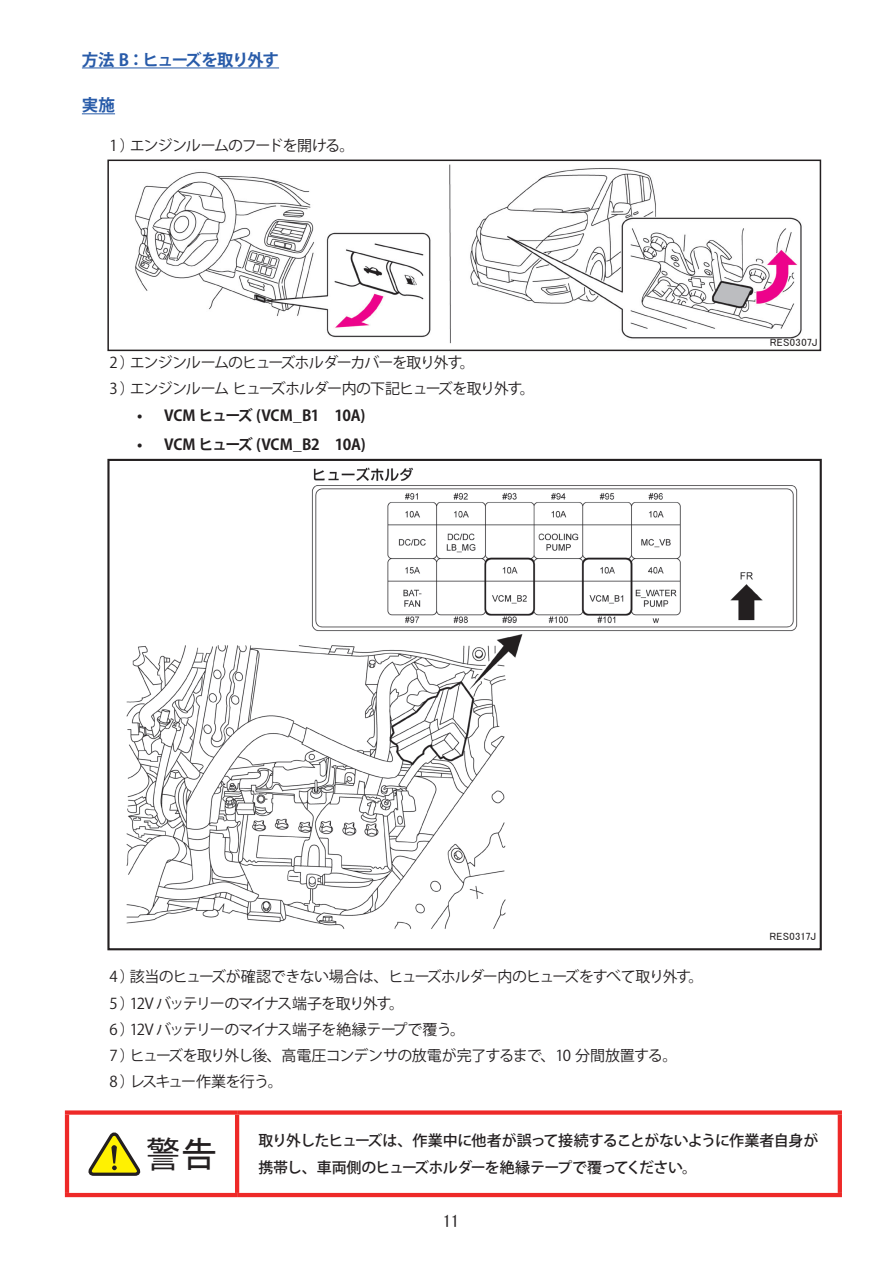
<style>
.page{position:relative;width:893px;height:1263px;background:#fff}
.page>*{position:absolute;margin:0;border:0;box-sizing:border-box;transform-origin:0 0}
.t1{font:36px "MS P Gothic";color:#231f20}
.t2{font:700 16.5px "Koz Go Pro";letter-spacing:-.08em;color:#285ba9}
.t3{font:15.75px "MS Gothic";color:#231f20}
.t4{font:15px/26.2px "Koz Go Pro";letter-spacing:-.06em;color:#231f20}
.t5{font:500 15px/26.2px "Koz Go Pro";letter-spacing:-.04em;color:#231f20}
.t6{font:700 15px "Koz Go Pro";letter-spacing:-.02em;color:#231f20}
.t7{font:10.5px "MS P Gothic";letter-spacing:.03em;color:#231f20}
</style>
<div class="page">
<hr style="left:82px;top:68px;width:197px;height:1px;background:#285ba9">
<hr style="left:82px;top:113px;width:33px;height:1px;background:#285ba9">
<div style="left:237px;top:1110px;width:605px;height:5px;background:#ee2928"></div>
<hr style="left:235px;top:1115px;width:4px;height:78px;background:#ee2928">
<hr style="left:838px;top:1115px;width:4px;height:78px;background:#ee2928">
<hr style="left:237px;top:1193px;width:605px;height:4px;background:#ee2928">
<hr style="left:65px;top:1115px;width:4px;height:78px;background:#ee2928">
<hr style="left:65px;top:1193px;width:172px;height:4px;background:#ee2928">
<div style="left:65px;top:1110px;width:172px;height:5px;background:#ee2928"></div>
<svg style="left:88px;top:1132px;width:53px;height:44px"></svg>
<img style="left:135px;top:164px;width:667px;height:180px">
<div style="left:107px;top:160px;width:714px;height:191px;border:2px solid #231f20"></div>
<img style="left:126px;top:467px;width:672px;height:462px">
<div style="left:107px;top:459px;width:715px;height:491px;border:2px solid #231f20"></div>
<p class="t2" style="left:82px;top:49px;width:199px">方法 B：ヒューズを取り外す</p>
<p class="t2" style="left:82px;top:95px;width:35px">実施</p>
<p class="t4" style="left:110px;top:132px;width:246px">1 ）エンジンルームのフードを開ける。</p>
<p class="t4" style="left:110px;top:350px;width:427px">2 ）エンジンルームのヒューズホルダーカバーを取り外す。<br>3 ）エンジンルーム ヒューズホルダー内の下記ヒューズを取り外す。</p>
<p class="t6" style="left:137px;top:405px;width:230px">• VCM ヒューズ (VCM_B1　10A)</p>
<p class="t6" style="left:137px;top:435px;width:230px">• VCM ヒューズ (VCM_B2　10A)</p>
<p class="t7" style="left:770px;top:337px;width:49px">RES0307J</p>
<p class="t4" style="left:110px;top:964px;width:596px">4 ）該当のヒューズが確認できない場合は、ヒューズホルダー内のヒューズをすべて取り外す。5 ）12V バッテリーのマイナス端子を取り外す。<br>6 ）12V バッテリーのマイナス端子を絶縁テープで覆う。<br>7 ）ヒューズを取り外し後、高電圧コンデンサの放電が完了するまで、10 分間放置する。<br>8 ）レスキュー作業を行う。</p>
<p class="t7" style="left:769px;top:931px;width:48px">RES0317J</p>
<h1 class="t1" style="left:145px;top:1136px;width:73px">警告</h1>
<p class="t5" style="left:258px;top:1128px;width:562px">取り外したヒューズは、作業中に他者が誤って接続することがないように作業者自身が携帯し、車両側のヒューズホルダーを絶縁テープで覆ってください。</p>
<p class="t3" style="left:443px;top:1213px;width:17px">11</p>
</div>
